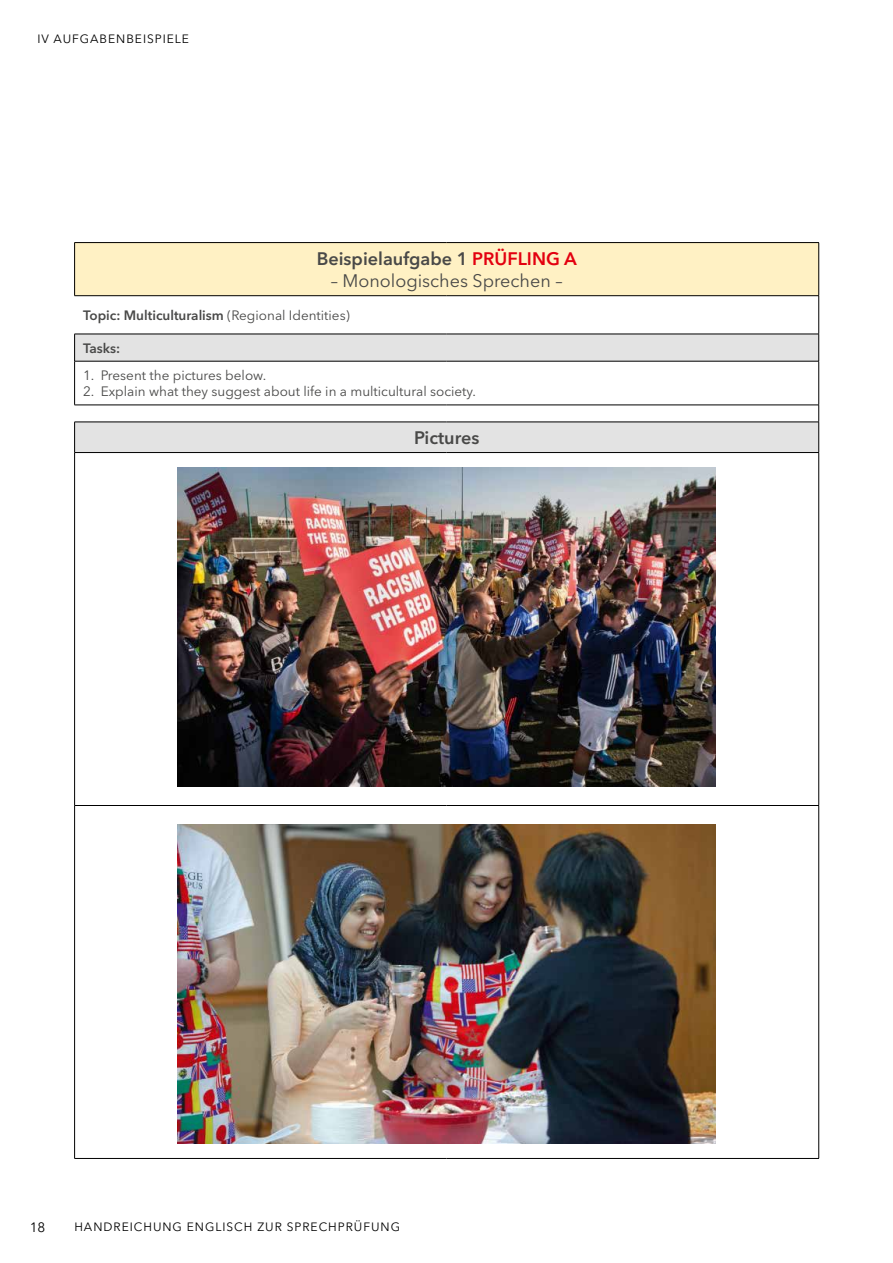
<style>
.page{position:relative;width:893px;height:1263px;background:#fff}
.page>*{position:absolute;margin:0;border:0;box-sizing:border-box;transform-origin:0 0}
.t1{font:600 18px "Avenir Next LT Pro";color:#494948}
.t2{font:18px "Avenir Next LT Pro";color:#494948}
.t3{font:13.5px "Avenir Next LT Pro";color:#494948}
.t4{font:600 13.5px "Avenir Next LT Pro";color:#494948}
.t5{font:13.5px "Avenir Next LT Pro";color:#000}
.t6{font:12px "Avenir Next LT Pro";letter-spacing:.08em;color:#000}
.s1{color:#e3000f}
.s2{font-weight:400}
</style>
<div class="page">
<div style="left:75px;top:243px;width:744px;height:53px;background:#fff1c4"></div>
<svg style="left:75px;top:335px;width:743px;height:117px;fill:#e3e3e3"></svg>
<hr style="left:74px;top:242px;width:373px;height:1px;background:#000">
<hr style="left:74px;top:243px;width:1px;height:52px;background:#000">
<hr style="left:447px;top:242px;width:372px;height:1px;background:#000">
<hr style="left:818px;top:243px;width:1px;height:52px;background:#000">
<hr style="left:74px;top:295px;width:373px;height:1px;background:#000">
<hr style="left:447px;top:295px;width:372px;height:1px;background:#000">
<hr style="left:818px;top:296px;width:1px;height:38px;background:#000">
<hr style="left:74px;top:334px;width:373px;height:1px;background:#000">
<svg style="left:74px;top:334px;width:1px;height:27px"></svg>
<hr style="left:447px;top:334px;width:372px;height:1px;background:#000">
<svg style="left:818px;top:334px;width:1px;height:27px"></svg>
<hr style="left:74px;top:361px;width:373px;height:1px;background:#000">
<hr style="left:74px;top:361px;width:1px;height:44px;background:#000">
<hr style="left:447px;top:361px;width:372px;height:1px;background:#000">
<hr style="left:818px;top:361px;width:1px;height:44px;background:#000">
<hr style="left:74px;top:405px;width:373px;height:1px;background:#000">
<hr style="left:447px;top:405px;width:372px;height:1px;background:#000">
<svg style="left:818px;top:405px;width:1px;height:17px"></svg>
<hr style="left:74px;top:422px;width:373px;height:1px;background:#000">
<hr style="left:74px;top:422px;width:1px;height:30px;background:#000">
<hr style="left:447px;top:422px;width:372px;height:1px;background:#000">
<hr style="left:818px;top:422px;width:1px;height:30px;background:#000">
<hr style="left:74px;top:452px;width:373px;height:1px;background:#000">
<hr style="left:74px;top:453px;width:1px;height:352px;background:#000">
<hr style="left:447px;top:452px;width:372px;height:1px;background:#000">
<hr style="left:818px;top:453px;width:1px;height:352px;background:#000">
<hr style="left:74px;top:1158px;width:373px;height:1px;background:#000">
<hr style="left:447px;top:1158px;width:372px;height:1px;background:#000">
<hr style="left:74px;top:805px;width:373px;height:1px;background:#000">
<hr style="left:74px;top:806px;width:1px;height:352px;background:#000">
<hr style="left:447px;top:805px;width:372px;height:1px;background:#000">
<hr style="left:818px;top:806px;width:1px;height:352px;background:#000">
<img style="left:177px;top:468px;width:539px;height:319px">
<img style="left:177px;top:825px;width:539px;height:319px">
<p class="t6" style="left:37px;top:32px;width:35px">IV Aufgabe</p>
<p class="t6" style="left:116px;top:32px;width:18px">nbeispiele</p>
<h1 class="t1" style="left:317px;top:247px;width:261px">Beispielaufgabe 1 <span class="s1">PRÜFLING A</span></h1>
<h1 class="t2" style="left:331px;top:270px;width:233px">– Monologisches Sprechen –</h1>
<p class="t4" style="left:83px;top:307px;width:268px">Topic: Multiculturalism <span class="s2">(Regional Identities)</span></p>
<p class="t4" style="left:83px;top:340px;width:39px">Tasks:</p>
<p class="t3" style="left:83px;top:367px;width:185px">1. Present the pictures below.</p>
<p class="t3" style="left:83px;top:384px;width:394px">2. Explain what they suggest about life in a multicultural society.</p>
<h1 class="t1" style="left:414px;top:427px;width:67px">Pictures</h1>
<p class="t5" style="left:30px;top:1219px;width:17px">18</p>
<p class="t6" style="left:74px;top:1219px;width:327px">Handreich ung englisch zur Sprech prüfung</p>
</div>
